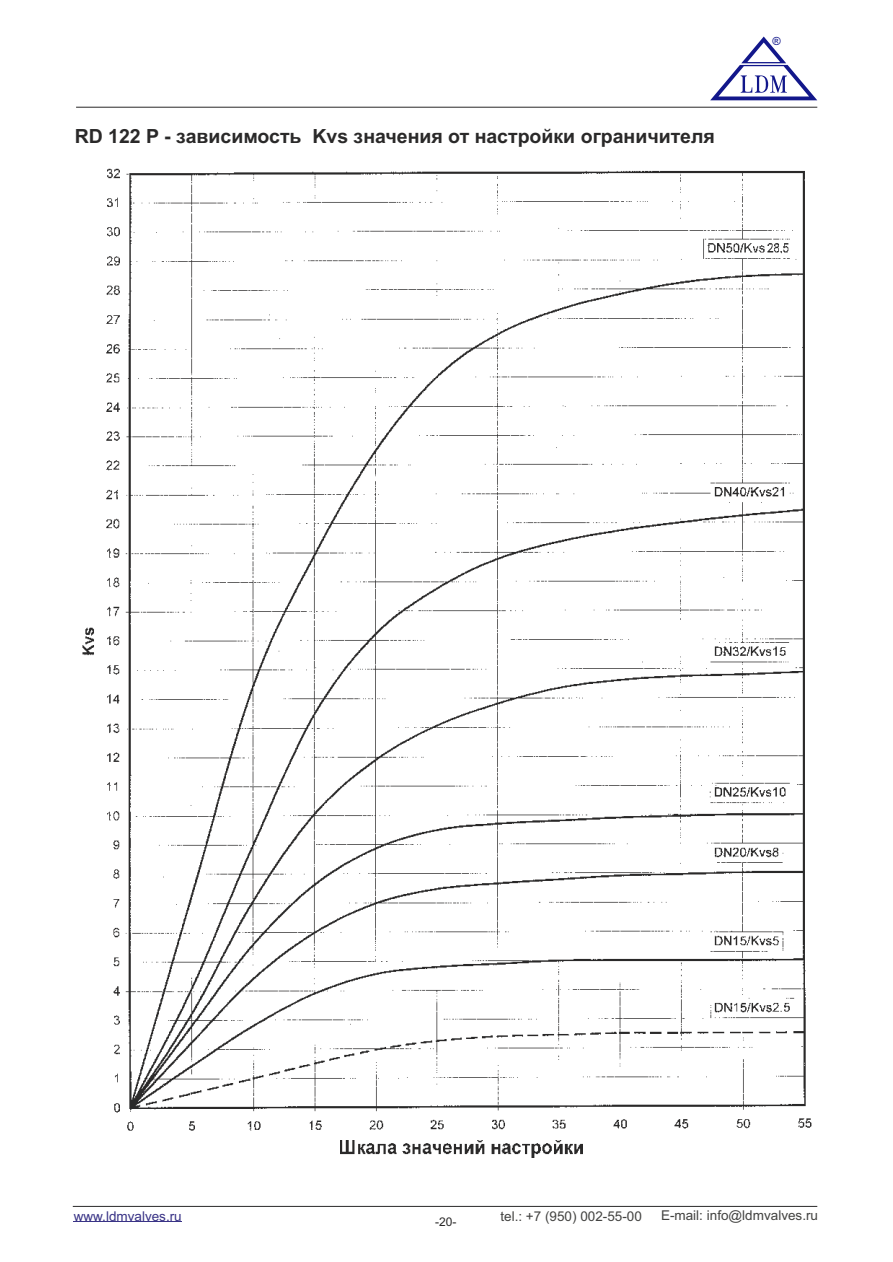
<style>
.page{position:relative;width:893px;height:1262px;background:#fff}
.page>*{position:absolute;margin:0;border:0;box-sizing:border-box;transform-origin:0 0}
.t1{font:700 19.5px "Arial";color:#2a2929}
.t2{font:13.5px "Arial";color:#434341}
.t3{font:13.5px "Arial";color:#393386}
.t4{font:12px "Arial";color:#2a2929}
.t5{font:11.25px "Arial";color:#12178b}
</style>
<div class="page">
<hr style="left:74px;top:1220px;width:108px;height:1px;background:#393386">
<img style="left:82px;top:168px;width:730px;height:990px">
<img style="left:340px;top:1140px;width:242px;height:17px">
<hr style="left:76px;top:107px;width:741px;height:1px;background:#2a2929">
<svg style="left:710px;top:37px;width:107px;height:63px"></svg>
<hr style="left:73px;top:1206px;width:744px;height:1px;background:#2a2929">
<p class="t1" style="left:75px;top:129px;width:641px">RD 122 P - зависимость Kvs значения от настройки ограничителя</p>
<p class="t5" style="left:772px;top:37px;width:10px">®</p>
<p class="t3" style="left:74px;top:1210px;width:110px">www.ldmvalves.ru</p>
<p class="t2" style="left:500px;top:1210px;width:143px">tel.: +7 (950) 002-55-00</p>
<p class="t2" style="left:661px;top:1210px;width:158px">E-mail: info@ldmvalves.ru</p>
<p class="t4" style="left:435px;top:1217px;width:23px">-20-</p>
</div>
